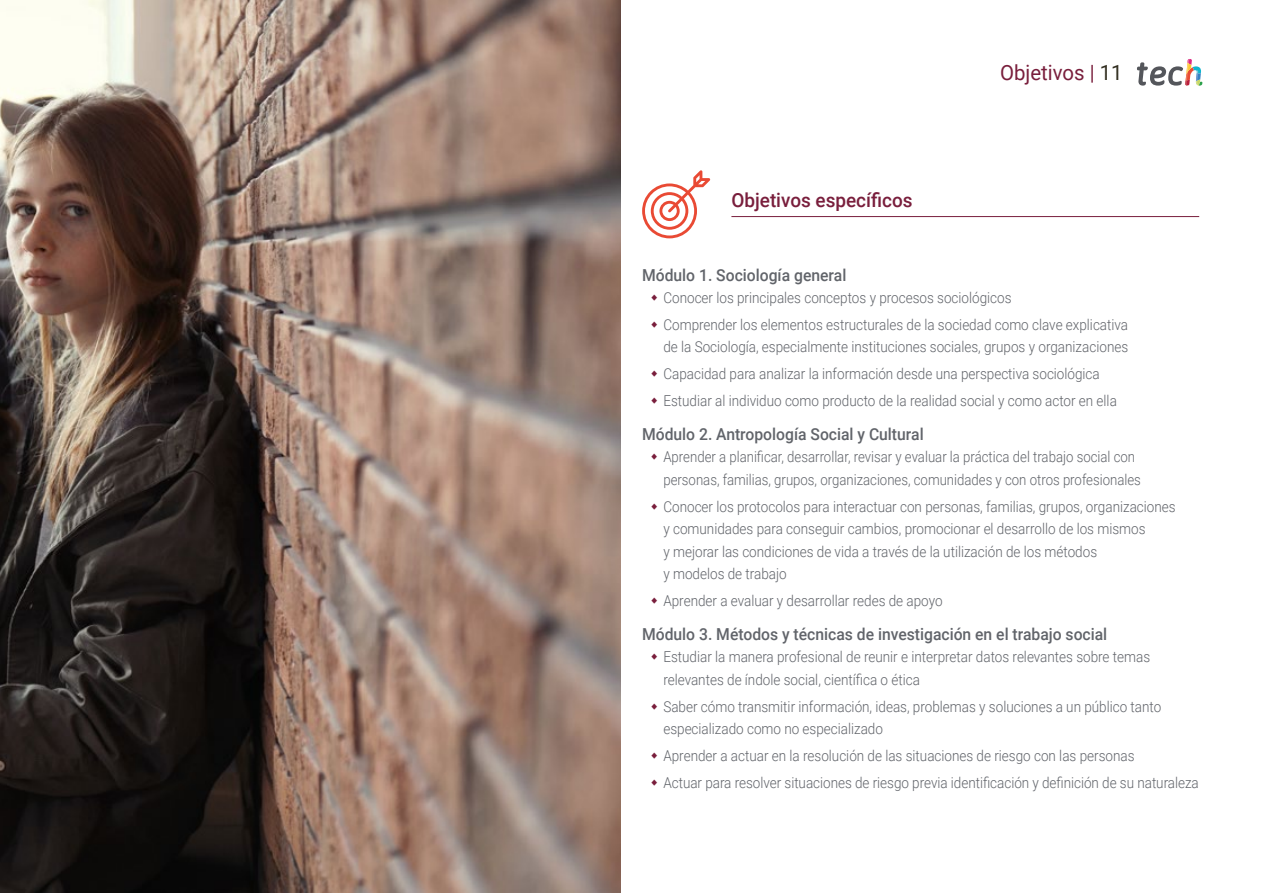
<style>
.page{position:relative;width:1263px;height:893px;background:#fff}
.page>*{position:absolute;margin:0;border:0;box-sizing:border-box;transform-origin:0 0}
.t1{font:21px "Roboto";color:#791e3c}
.t2{font:500 19.5px "Roboto";color:#791e3c}
.t3{font:500 16.5px "Roboto";color:#61646a;scale:.95 1}
.t4{font:300 15px/22.5px "Roboto";color:#61646a;scale:.9 1}
.t5{font:300 15px/22.5px "Roboto";color:#61646a;scale:.88 1}
.s1{color:#312e20}
</style>
<div class="page">
<img style="left:0;top:0;width:621px;height:893px">
<svg style="left:1137px;top:59px;width:65px;height:27px"></svg>
<hr style="left:731px;top:216px;width:468px;height:1px;background:#791e3c">
<svg style="left:642px;top:170px;width:68px;height:68px"></svg>
<h2 class="t2" style="left:731px;top:187px;width:183px">Objetivos específicos</h2>
<h1 class="t1" style="left:1000px;top:57px;width:124px">Objetivos | <span class="s1">11</span></h1>
<p class="t3" style="left:642px;top:263px;width:216px">Módulo 1. Sociología general</p>
<p class="t4" style="left:663px;top:284px;width:518px;line-height:26.7px">Conocer los principales conceptos y procesos sociológicos<br>Comprender los elementos estructurales de la sociedad como clave explicativa</p>
<p class="t4" style="left:663px;top:333px;width:518px;line-height:26.7px">de la Sociología, especialmente instituciones sociales, grupos y organizaciones<br>Capacidad para analizar la información desde una perspectiva sociológica<br>Estudiar al individuo como producto de la realidad social y como actor en ella</p>
<p class="t3" style="left:642px;top:422px;width:298px">Módulo 2. Antropología Social y Cultural</p>
<p class="t5" style="left:663px;top:445px;width:544px">Aprender a planificar, desarrollar, revisar y evaluar la práctica del trabajo social con personas, familias, grupos, organizaciones, comunidades y con otros profesionales</p>
<p class="t4" style="left:663px;top:494px;width:571px">Conocer los protocolos para interactuar con personas, familias, grupos, organizaciones y comunidades para conseguir cambios, promocionar el desarrollo de los mismos<br>y mejorar las condiciones de vida a través de la utilización de los métodos<br>y modelos de trabajo</p>
<p class="t4" style="left:663px;top:589px;width:312px">Aprender a evaluar y desarrollar redes de apoyo</p>
<p class="t3" style="left:642px;top:623px;width:491px">Módulo 3. Métodos y técnicas de investigación en el trabajo social</p>
<p class="t4" style="left:663px;top:645px;width:542px">Estudiar la manera profesional de reunir e interpretar datos relevantes sobre temas relevantes de índole social, científica o ética</p>
<p class="t4" style="left:663px;top:695px;width:555px">Saber cómo transmitir información, ideas, problemas y soluciones a un público tanto especializado como no especializado</p>
<p class="t4" style="left:663px;top:742px;width:596px;line-height:26.7px">Aprender a actuar en la resolución de las situaciones de riesgo con las personas<br>Actuar para resolver situaciones de riesgo previa identificación y definición de su naturaleza</p>
</div>
